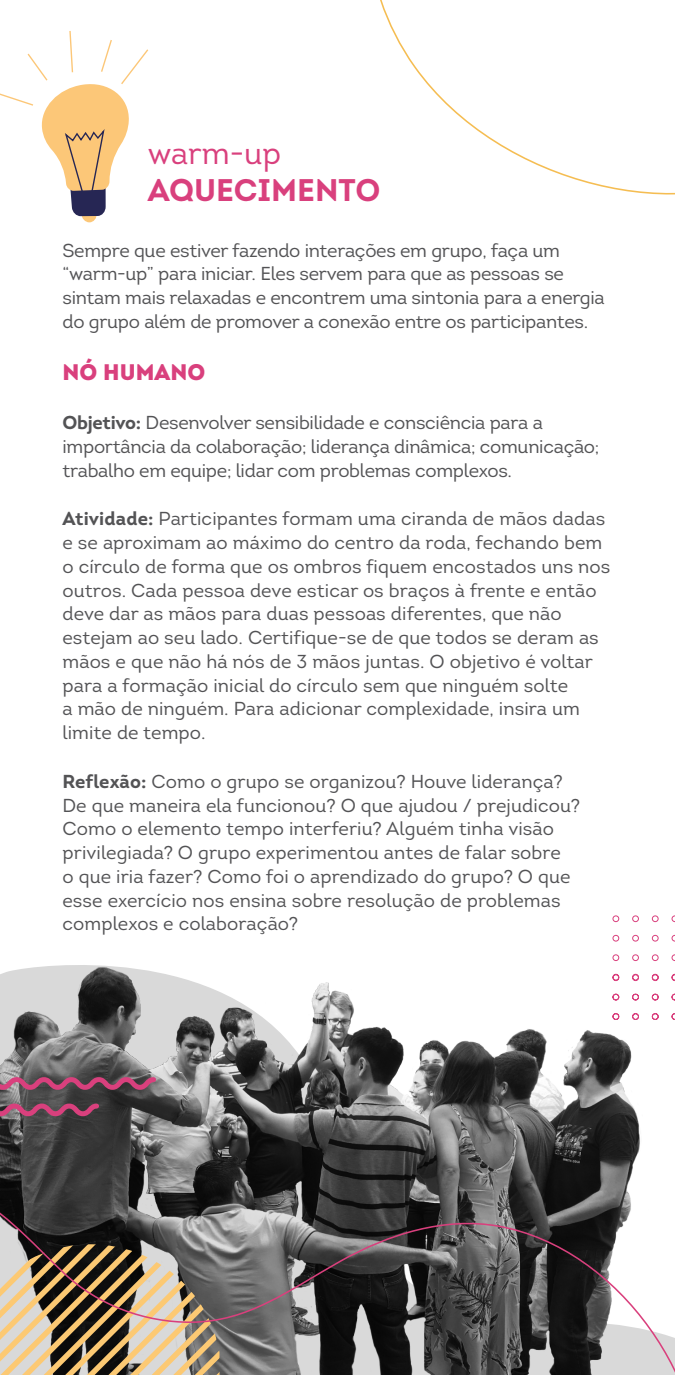
<style>
.page{position:relative;width:675px;height:1375px;background:#fff}
.page>*{position:absolute;margin:0;border:0;box-sizing:border-box;transform-origin:0 0}
.Titulo-2{font:700 31.25px/37.5px "Intro";color:#d9407d}
.corpo_texto{font:22.5px "Intro Black Alt";letter-spacing:.005em;color:#d9407d}
.corpo_texto-2{font:18.75px/23.8px "Intro";letter-spacing:.005em;color:#535355}
.corpo_texto-3{font:18.75px/23.8px "Intro";letter-spacing:-.015em;color:#535355}
.s1{font-weight:400}
.s2{font-weight:700}
</style>
<div class="page">
<img style="left:0;top:965px;width:640px;height:167px">
<svg style="left:0;top:1132px;width:675px;height:243px;background:#696561"></svg>
<svg style="left:0;top:31px;width:149px;height:191px"></svg>
<svg style="left:380px;top:0;width:295px;height:195px"></svg>
<svg style="left:0;top:1101px;width:102px;height:18px;background:#79495c"></svg>
<svg style="left:0;top:1075px;width:159px;height:17px;background:#834f63"></svg>
<svg style="left:612px;top:915px;width:63px;height:105px"></svg>
<p class="Titulo-2" style="left:148px;top:134px;width:234px"><span class="s1">warm-up<br></span>AQUECIMENTO</p>
<p class="corpo_texto-3" style="left:62px;top:238px;width:544px">Sempre que estiver fazendo interações em grupo, faça um “warm-up” para iniciar. Eles servem para que as pessoas se sintam mais relaxadas e encontrem uma sintonia para a energia do grupo além de promover a conexão entre os participantes.</p>
<p class="corpo_texto" style="left:62px;top:358px;width:144px">NÓ HUMANO</p>
<p class="corpo_texto-3" style="left:62px;top:411px;width:538px"><span class="s2">Objetivo:</span> Desenvolver sensibilidade e consciência para a importância da colaboração; liderança dinâmica; comunicação; trabalho em equipe; lidar com problemas complexos.</p>
<p class="corpo_texto-2" style="left:62px;top:507px;width:549px"><span class="s2">Atividade:</span> Participantes formam uma ciranda de mãos dadas e se aproximam ao máximo do centro da roda, fechando bem o círculo de forma que os ombros fiquem encostados uns nos outros. Cada pessoa deve esticar os braços à frente e então deve dar as mãos para duas pessoas diferentes, que não estejam ao seu lado. Certifique-se de que todos se deram as mãos e que não há nós de 3 mãos juntas. O objetivo é voltar para a formação inicial do círculo sem que ninguém solte<br>a mão de ninguém. Para adicionar complexidade, insira um limite de tempo.</p>
<p class="corpo_texto-2" style="left:62px;top:770px;width:519px"><span class="s2">Reflexão:</span> Como o grupo se organizou? Houve liderança?<br>De que maneira ela funcionou? O que ajudou / prejudicou?<br>Como o elemento tempo interferiu? Alguém tinha visão privilegiada? O grupo experimentou antes de falar sobre<br>o que iria fazer? Como foi o aprendizado do grupo? O que esse exercício nos ensina sobre resolução de problemas complexos e colaboração?</p>
</div>
